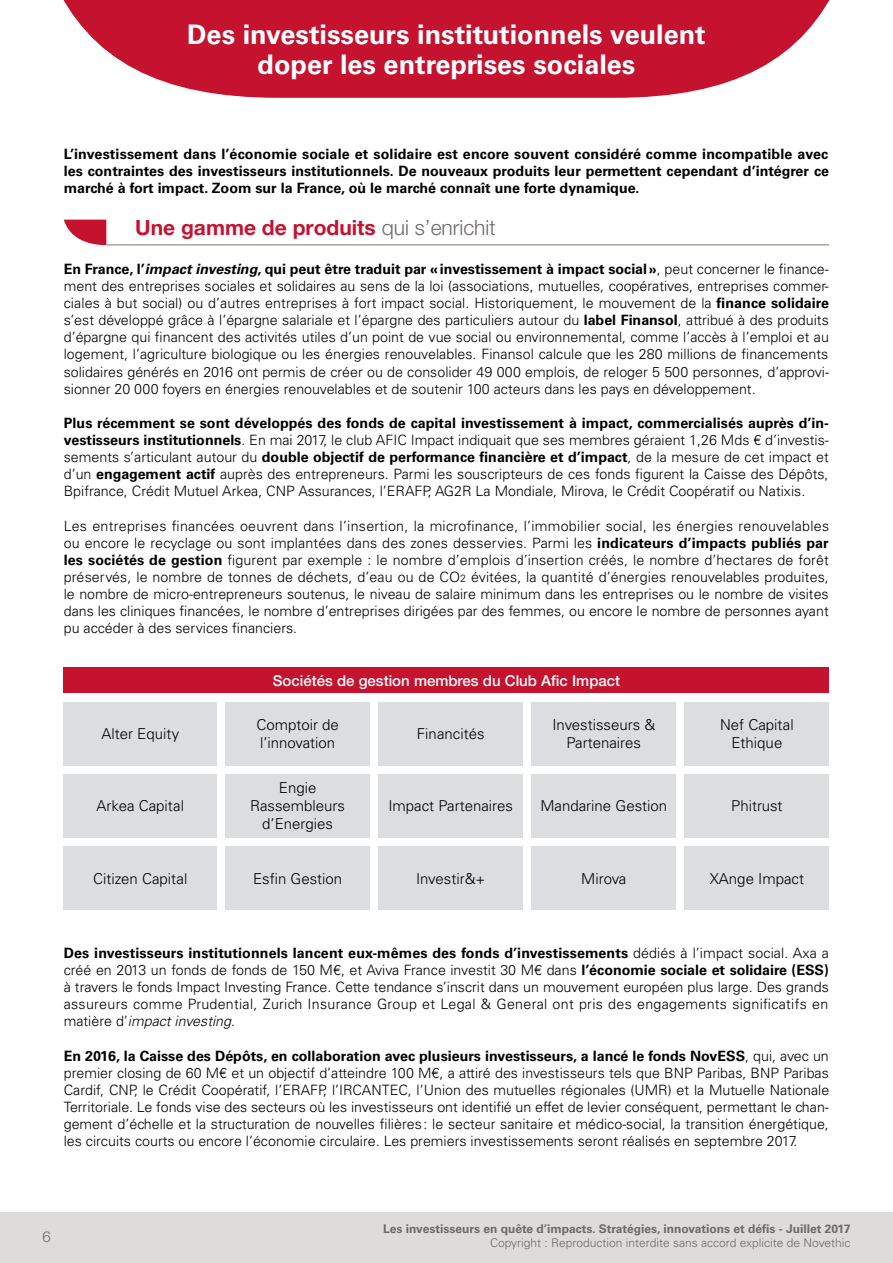
<style>
.page{position:relative;width:893px;height:1263px;background:#fff}
.page>*{position:absolute;margin:0;border:0;box-sizing:border-box;transform-origin:0 0}
.t1{font:700 27px/30px "Univers LT Std";color:#fff;text-align:center}
.t2{font:700 21px "Helvetica Neue LT Pro";color:#c4122f}
.t3{font:300 15px/18px "Univers LT Std";color:#000;text-align:center}
.t4{font:500 15px "Helvetica Neue LT Pro";color:#fff}
.t5{font:300 15px "Helvetica Neue LT Pro";color:#6d6968}
.t6{font:300 14.25px/17.1px "Univers LT Std";color:#000;text-align:justify}
.t7{font:700 14.25px/17.1px "Univers LT Std";color:#000;text-align:justify}
.t8{font:700 12px "Univers LT Std";color:#6d6968}
.t9{font:300 12px "Univers LT Std";color:#6d6968}
.s1{font-weight:300;color:#6d6968}
.s2{font-weight:700}
.s3{font-weight:700;font-style:italic}
.s4{font-size:10.5px}
.s5{font-style:italic}
</style>
<div class="page">
<div style="left:0;top:1212px;width:893px;height:51px;background:#dedcdb"></div>
<svg style="left:63px;top:0;width:767px;height:98px;background:#cc334c"></svg>
<div style="left:64px;top:668px;width:765px;height:25px;background:#c4122f"></div>
<div style="left:64px;top:702px;width:153px;height:63px;background:#dcddde"></div>
<div style="left:64px;top:774px;width:153px;height:64px;background:#dcddde"></div>
<div style="left:64px;top:846px;width:153px;height:64px;background:#dcddde"></div>
<div style="left:685px;top:702px;width:144px;height:63px;background:#dcddde"></div>
<div style="left:685px;top:774px;width:144px;height:64px;background:#dcddde"></div>
<div style="left:685px;top:846px;width:144px;height:64px;background:#dcddde"></div>
<div style="left:531px;top:702px;width:145px;height:63px;background:#dcddde"></div>
<div style="left:531px;top:774px;width:145px;height:64px;background:#dcddde"></div>
<div style="left:531px;top:846px;width:145px;height:64px;background:#dcddde"></div>
<div style="left:378px;top:702px;width:145px;height:63px;background:#dcddde"></div>
<div style="left:378px;top:774px;width:145px;height:64px;background:#dcddde"></div>
<div style="left:378px;top:846px;width:145px;height:64px;background:#dcddde"></div>
<div style="left:225px;top:702px;width:145px;height:63px;background:#dcddde"></div>
<div style="left:225px;top:774px;width:145px;height:64px;background:#dcddde"></div>
<div style="left:225px;top:846px;width:145px;height:64px;background:#dcddde"></div>
<hr style="left:106px;top:244px;width:723px;height:2px;background:#aaa599">
<svg style="left:64px;top:220px;width:42px;height:25px"></svg>
<h1 class="t1" style="left:187px;top:19px;width:520px">Des investisseurs institutionnels veulent doper les entreprises sociales</h1>
<p class="t7" style="left:64px;top:146px;width:767px">L’investissement dans l’économie sociale et solidaire est encore souvent considéré comme incompatible avec les contraintes des investisseurs institutionnels. De nouveaux produits leur permettent cependant d’intégrer ce marché à fort impact. Zoom sur la France, où le marché connaît une forte dynamique.</p>
<h2 class="t2" style="left:135px;top:215px;width:362px">Une gamme de produits <span class="s1">qui s’enrichit</span></h2>
<p class="t6" style="left:64px;top:260px;width:767px"><span class="s2">En France, l’</span><span class="s3">impact investing</span><span class="s2">, qui peut être traduit par «investissement à impact social»</span>, peut concerner le finance&shy;ment des entreprises sociales et solidaires au sens de la loi (associations, mutuelles, coopératives, entreprises commer&shy;ciales à but social) ou d’autres entreprises à fort impact social. Historiquement, le mouvement de la <span class="s2">finance solidaire </span>s’est développé grâce à l’épargne salariale et l’épargne des particuliers autour du <span class="s2">label Finansol</span>, attribué à des produits d’épargne qui financent des activités utiles d’un point de vue social ou environnemental, comme l’accès à l’emploi et au logement, l’agriculture biologique ou les énergies renouvelables. Finansol calcule que les 280 millions de financements solidaires générés en 2016 ont permis de créer ou de consolider 49 000 emplois, de reloger 5 500 personnes, d’approvi&shy;sionner 20 000 foyers en énergies renouvelables et de soutenir 100 acteurs dans les pays en développement.</p>
<p class="t6" style="left:64px;top:414px;width:767px"><span class="s2">Plus récemment se sont développés des fonds de capital investissement à impact, commercialisés auprès d’in&shy;vestisseurs institutionnels</span>. En mai 2017, le club AFIC Impact indiquait que ses membres géraient 1,26 Mds € d’investis&shy;sements s’articulant autour du <span class="s2">double objectif de performance financière et d’impact</span>, de la mesure de cet impact et d’un <span class="s2">engagement actif</span> auprès des entrepreneurs. Parmi les souscripteurs de ces fonds figurent la Caisse des Dépôts, Bpifrance, Crédit Mutuel Arkea, CNP Assurances, l’ERAFP, AG2R La Mondiale, Mirova, le Crédit Coopératif ou Natixis.</p>
<p class="t6" style="left:64px;top:517px;width:767px">Les entreprises financées oeuvrent dans l’insertion, la microfinance, l’immobilier social, les énergies renouvelables ou encore le recyclage ou sont implantées dans des zones desservies. Parmi les <span class="s2">indicateurs d’impacts publiés par les sociétés de gestion</span> figurent par exemple : le nombre d’emplois d’insertion créés, le nombre d’hectares de forêt préservés, le nombre de tonnes de déchets, d’eau ou de CO<span class="s4">2</span> évitées, la quantité d’énergies renouvelables produites, le nombre de micro-entrepreneurs soutenus, le niveau de salaire minimum dans les entreprises ou le nombre de visites dans les cliniques financées, le nombre d’entreprises dirigées par des femmes, ou encore le nombre de personnes ayant pu accéder à des services financiers.</p>
<p class="t4" style="left:273px;top:671px;width:349px">Sociétés de gestion membres du Club Afic Impact</p>
<p class="t3" style="left:101px;top:725px;width:79px">Alter Equity</p>
<p class="t3" style="left:97px;top:797px;width:89px">Arkea Capital</p>
<p class="t3" style="left:256px;top:716px;width:84px;text-align:left">Comptoir de l’innovation</p>
<p class="t3" style="left:250px;top:779px;width:96px">Engie<br>Rassembleurs d’Energies</p>
<p class="t3" style="left:417px;top:725px;width:69px">Financités</p>
<p class="t3" style="left:388px;top:797px;width:126px">Impact Partenaires</p>
<p class="t3" style="left:552px;top:716px;width:104px">Investisseurs &amp;<br>Partenaires</p>
<p class="t3" style="left:540px;top:797px;width:128px">Mandarine Gestion</p>
<p class="t3" style="left:720px;top:716px;width:75px">Nef Capital<br>Ethique</p>
<p class="t3" style="left:731px;top:797px;width:53px">Phitrust</p>
<p class="t3" style="left:93px;top:869px;width:96px">Citizen Capital</p>
<p class="t3" style="left:253px;top:869px;width:91px">Esfin Gestion</p>
<p class="t3" style="left:416px;top:869px;width:71px">Investir&amp;+</p>
<p class="t3" style="left:581px;top:869px;width:47px">Mirova</p>
<p class="t3" style="left:710px;top:869px;width:96px">XAnge Impact</p>
<p class="t6" style="left:64px;top:944px;width:767px"><span class="s2">Des investisseurs institutionnels lancent eux-mêmes des fonds d’investissements</span> dédiés à l’impact social. Axa a créé en 2013 un fonds de fonds de 150 M€, et Aviva France investit 30 M€ dans <span class="s2">l’économie sociale et solidaire (ESS) </span>à travers le fonds Impact Investing France. Cette tendance s’inscrit dans un mouvement européen plus large. Des grands assureurs comme Prudential, Zurich Insurance Group et Legal &amp; General ont pris des engagements significatifs en matière d’<span class="s5">impact investing</span>.</p>
<p class="t6" style="left:64px;top:1047px;width:767px"><span class="s2">En 2016, la Caisse des Dépôts, en collaboration avec plusieurs investisseurs, a lancé le fonds NovESS</span>, qui, avec un premier closing de 60 M€ et un objectif d’atteindre 100 M€, a attiré des investisseurs tels que BNP Paribas, BNP Paribas Cardif, CNP, le Crédit Coopératif, l’ERAFP, l’IRCANTEC, l’Union des mutuelles régionales (UMR) et la Mutuelle Nationale Territoriale. Le fonds vise des secteurs où les investisseurs ont identifié un effet de levier conséquent, permettant le chan&shy;gement d’échelle et la structuration de nouvelles filières: le secteur sanitaire et médico-social, la transition énergétique, les circuits courts ou encore l’économie circulaire. Les premiers investissements seront réalisés en septembre 2017.</p>
<p class="t5" style="left:43px;top:1228px;width:10px">6</p>
<p class="t8" style="left:383px;top:1222px;width:469px">Les investisseurs en quête d’impacts. Stratégies, innovations et défis - Juillet 2017</p>
<p class="t9" style="left:490px;top:1235px;width:362px">Copyright : Reproduction interdite sans accord explicite de Novethic</p>
</div>
